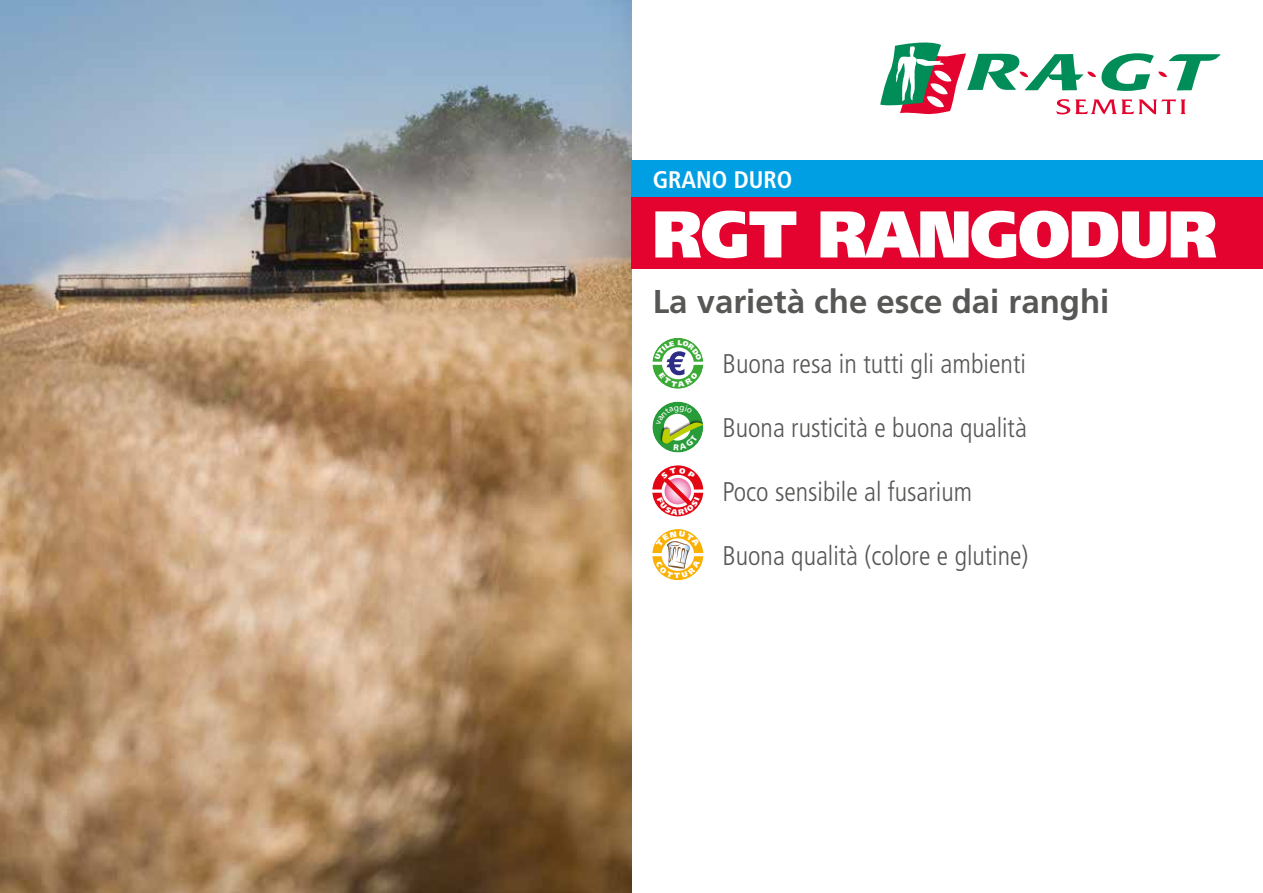
<style>
.page{position:relative;width:1263px;height:893px;background:#fff}
.page>*{position:absolute;margin:0;border:0;box-sizing:border-box;transform-origin:0 0}
.t1{font:900 66px "Frutiger LT Std";letter-spacing:-.02em;color:#fff;scale:.96 1}
.t2{font:700 33px "Frutiger LT Std";color:#575756}
.t3{font:300 condensed 27px "Frutiger LT Std";color:#575756}
.t4{font:700 condensed 24px "Frutiger LT Std";color:#fff}
</style>
<div class="page">
<svg style="left:880px;top:43px;width:340px;height:72px"></svg>
<img style="left:0;top:0;width:631px;height:893px">
<div style="left:631px;top:197px;width:632px;height:72px;background:#e4032e"></div>
<div style="left:631px;top:160px;width:632px;height:37px;background:#009fe3"></div>
<img style="left:652px;top:402px;width:38px;height:51px">
<svg style="left:652px;top:338px;width:51px;height:51px"></svg>
<svg style="left:656px;top:405px;width:47px;height:45px"></svg>
<svg style="left:652px;top:465px;width:51px;height:51px"></svg>
<svg style="left:652px;top:529px;width:51px;height:51px"></svg>
<p class="t4" style="left:653px;top:166px;width:141px">GRANO DURO</p>
<p class="t1" style="left:653px;top:194px;width:590px">RGT RANGODUR</p>
<p class="t2" style="left:653px;top:282px;width:458px">La varietà che esce dai ranghi</p>
<p class="t3" style="left:722px;top:349px;width:305px">Buona resa in tutti gli ambienti</p>
<p class="t3" style="left:722px;top:412px;width:306px">Buona rusticità e buona qualità</p>
<p class="t3" style="left:722px;top:476px;width:251px">Poco sensibile al fusarium</p>
<p class="t3" style="left:722px;top:540px;width:307px">Buona qualità (colore e glutine)</p>
</div>
